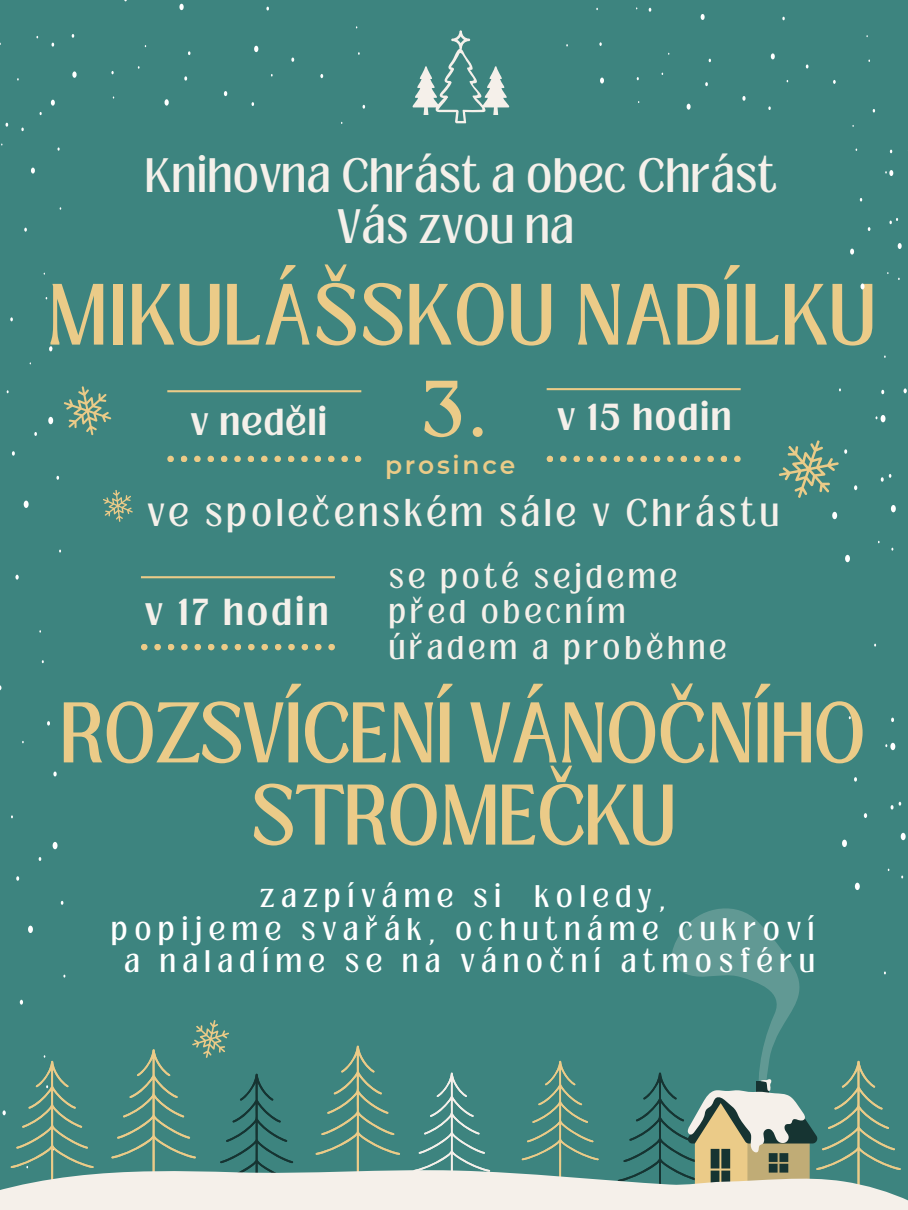
<style>
.page{position:relative;width:908px;height:1210px;background:#fff}
.page>*{position:absolute;margin:0;border:0;box-sizing:border-box;transform-origin:0 0}
.t1{font:66.53px "Loubag";letter-spacing:.03em;color:#ebcb88}
.t2{font:65.83px/82.2px "Loubag";color:#ebcb88;text-align:center}
.t3{font:60.41px "Loubag";color:#ebcb88}
.t4{font:37.06px "Loubag";letter-spacing:.03em;color:#f5f0ea}
.t5{font:29.68px "Loubag";letter-spacing:.155em;color:#f5f0ea}
.t6{font:700 28.8px "Loubag";letter-spacing:.09em;color:#f5f0ea}
.t7{font:25.16px "Loubag";letter-spacing:.19em;color:#f5f0ea}
.t8{font:600 24.92px "Montserrat";letter-spacing:.11em;color:#ebcb88}
.t9{font:23.94px "Loubag";letter-spacing:.305em;color:#fff}
</style>
<div class="page">
<div style="left:0;top:0;width:907px;height:1210px;background:#3d847f"></div>
<svg style="left:600px;top:78px;width:3px;height:6px"></svg>
<svg style="left:742px;top:96px;width:3px;height:5px"></svg>
<svg style="left:686px;top:104px;width:4px;height:6px"></svg>
<svg style="left:770px;top:53px;width:4px;height:6px"></svg>
<svg style="left:700px;top:14px;width:4px;height:6px"></svg>
<svg style="left:47px;top:721px;width:3px;height:4px"></svg>
<svg style="left:48px;top:417px;width:5px;height:7px"></svg>
<div style="left:24px;top:500px;width:5px;height:8px;background:#fff;border-radius:50%"></div>
<svg style="left:12px;top:451px;width:3px;height:5px"></svg>
<svg style="left:15px;top:575px;width:4px;height:4px"></svg>
<svg style="left:34px;top:432px;width:3px;height:4px"></svg>
<svg style="left:53px;top:842px;width:4px;height:7px"></svg>
<div style="left:28px;top:925px;width:5px;height:8px;background:#fff;border-radius:50%"></div>
<svg style="left:16px;top:876px;width:3px;height:4px"></svg>
<svg style="left:20px;top:999px;width:3px;height:5px"></svg>
<svg style="left:53px;top:771px;width:4px;height:5px"></svg>
<svg style="left:842px;top:839px;width:4px;height:8px"></svg>
<svg style="left:854px;top:882px;width:5px;height:8px"></svg>
<svg style="left:900px;top:833px;width:5px;height:7px"></svg>
<svg style="left:885px;top:743px;width:10px;height:7px"></svg>
<svg style="left:890px;top:801px;width:10px;height:8px"></svg>
<svg style="left:903px;top:388px;width:3px;height:5px"></svg>
<svg style="left:845px;top:555px;width:4px;height:7px"></svg>
<svg style="left:890px;top:505px;width:5px;height:7px"></svg>
<svg style="left:875px;top:415px;width:10px;height:7px"></svg>
<svg style="left:880px;top:474px;width:11px;height:8px"></svg>
<svg style="left:320px;top:74px;width:3px;height:4px"></svg>
<svg style="left:72px;top:71px;width:5px;height:7px"></svg>
<svg style="left:224px;top:91px;width:3px;height:5px"></svg>
<svg style="left:184px;top:76px;width:3px;height:5px"></svg>
<svg style="left:164px;top:99px;width:5px;height:7px"></svg>
<svg style="left:291px;top:58px;width:3px;height:4px"></svg>
<svg style="left:254px;top:46px;width:4px;height:6px"></svg>
<svg style="left:179px;top:4px;width:5px;height:6px"></svg>
<svg style="left:412px;top:30px;width:98px;height:93px"></svg>
<div style="left:613px;top:456px;width:7px;height:6px;background:#ebcb88;border-radius:50%"></div>
<div style="left:234px;top:456px;width:7px;height:6px;background:#ebcb88;border-radius:50%"></div>
<div style="left:680px;top:456px;width:7px;height:6px;background:#ebcb88;border-radius:50%"></div>
<div style="left:301px;top:456px;width:7px;height:6px;background:#ebcb88;border-radius:50%"></div>
<svg style="left:733px;top:456px;width:7px;height:6px"></svg>
<div style="left:354px;top:456px;width:7px;height:6px;background:#ebcb88;border-radius:50%"></div>
<div style="left:653px;top:456px;width:7px;height:6px;background:#ebcb88;border-radius:50%"></div>
<div style="left:274px;top:456px;width:7px;height:6px;background:#ebcb88;border-radius:50%"></div>
<svg style="left:707px;top:456px;width:6px;height:6px"></svg>
<svg style="left:328px;top:456px;width:6px;height:6px"></svg>
<div style="left:586px;top:456px;width:7px;height:6px;background:#ebcb88;border-radius:50%"></div>
<div style="left:207px;top:456px;width:7px;height:6px;background:#ebcb88;border-radius:50%"></div>
<div style="left:626px;top:456px;width:7px;height:6px;background:#ebcb88;border-radius:50%"></div>
<div style="left:247px;top:456px;width:7px;height:6px;background:#ebcb88;border-radius:50%"></div>
<svg style="left:600px;top:456px;width:6px;height:6px"></svg>
<svg style="left:221px;top:456px;width:6px;height:6px"></svg>
<svg style="left:667px;top:456px;width:6px;height:6px"></svg>
<svg style="left:288px;top:456px;width:6px;height:6px"></svg>
<div style="left:720px;top:456px;width:7px;height:6px;background:#ebcb88;border-radius:50%"></div>
<div style="left:341px;top:456px;width:7px;height:6px;background:#ebcb88;border-radius:50%"></div>
<svg style="left:640px;top:456px;width:6px;height:6px"></svg>
<svg style="left:261px;top:456px;width:6px;height:6px"></svg>
<div style="left:693px;top:456px;width:7px;height:6px;background:#ebcb88;border-radius:50%"></div>
<div style="left:314px;top:456px;width:7px;height:6px;background:#ebcb88;border-radius:50%"></div>
<svg style="left:560px;top:456px;width:6px;height:6px"></svg>
<svg style="left:181px;top:456px;width:6px;height:6px"></svg>
<div style="left:546px;top:456px;width:7px;height:6px;background:#ebcb88;border-radius:50%"></div>
<div style="left:167px;top:456px;width:7px;height:6px;background:#ebcb88;border-radius:50%"></div>
<div style="left:573px;top:456px;width:7px;height:6px;background:#ebcb88;border-radius:50%"></div>
<div style="left:194px;top:456px;width:7px;height:6px;background:#ebcb88;border-radius:50%"></div>
<hr style="left:167px;top:390px;width:194px;height:2px;background:#ebcb88">
<hr style="left:546px;top:388px;width:194px;height:2px;background:#ebcb88">
<svg style="left:672px;top:908px;width:214px;height:104px"></svg>
<svg style="left:64px;top:386px;width:47px;height:49px"></svg>
<svg style="left:779px;top:440px;width:78px;height:79px"></svg>
<svg style="left:103px;top:490px;width:30px;height:32px"></svg>
<svg style="left:0;top:1012px;width:907px;height:198px"></svg>
<svg style="left:850px;top:249px;width:3px;height:5px"></svg>
<svg style="left:860px;top:283px;width:4px;height:6px"></svg>
<svg style="left:897px;top:243px;width:4px;height:6px"></svg>
<svg style="left:885px;top:170px;width:8px;height:6px"></svg>
<svg style="left:889px;top:218px;width:8px;height:6px"></svg>
<svg style="left:10px;top:317px;width:3px;height:4px"></svg>
<svg style="left:49px;top:346px;width:3px;height:5px"></svg>
<svg style="left:51px;top:100px;width:4px;height:6px"></svg>
<svg style="left:31px;top:168px;width:4px;height:6px"></svg>
<svg style="left:24px;top:228px;width:3px;height:4px"></svg>
<svg style="left:208px;top:644px;width:6px;height:6px"></svg>
<svg style="left:275px;top:644px;width:6px;height:6px"></svg>
<div style="left:328px;top:644px;width:7px;height:6px;background:#ebcb88;border-radius:50%"></div>
<svg style="left:248px;top:644px;width:6px;height:6px"></svg>
<div style="left:301px;top:644px;width:7px;height:6px;background:#ebcb88;border-radius:50%"></div>
<div style="left:181px;top:644px;width:7px;height:6px;background:#ebcb88;border-radius:50%"></div>
<div style="left:221px;top:644px;width:7px;height:6px;background:#ebcb88;border-radius:50%"></div>
<div style="left:194px;top:644px;width:7px;height:6px;background:#ebcb88;border-radius:50%"></div>
<div style="left:261px;top:644px;width:7px;height:6px;background:#ebcb88;border-radius:50%"></div>
<svg style="left:315px;top:644px;width:6px;height:6px"></svg>
<div style="left:234px;top:644px;width:7px;height:6px;background:#ebcb88;border-radius:50%"></div>
<div style="left:288px;top:644px;width:7px;height:6px;background:#ebcb88;border-radius:50%"></div>
<div style="left:154px;top:644px;width:7px;height:6px;background:#ebcb88;border-radius:50%"></div>
<svg style="left:141px;top:644px;width:6px;height:6px"></svg>
<svg style="left:168px;top:644px;width:6px;height:6px"></svg>
<hr style="left:141px;top:576px;width:194px;height:2px;background:#ebcb88">
<p class="t4" style="left:145px;top:145px;width:632px">Knihovna Chrást a obec Chrást</p>
<p class="t4" style="left:338px;top:197px;width:237px">Vás zvou na</p>
<p class="t1" style="left:47px;top:261px;width:829px">MIKULÁŠSKOU NADÍLKU</p>
<p class="t3" style="left:421px;top:360px;width:65px">3.</p>
<p class="t8" style="left:385px;top:450px;width:131px">prosince</p>
<p class="t6" style="left:191px;top:398px;width:137px">v neděli</p>
<p class="t6" style="left:557px;top:394px;width:175px">v 15 hodin</p>
<p class="t5" style="left:147px;top:489px;width:632px">ve společenském sále v Chrástu</p>
<p class="t7" style="left:389px;top:557px;width:289px">se poté sejdeme</p>
<p class="t7" style="left:389px;top:592px;width:237px">před obecním</p>
<p class="t7" style="left:389px;top:627px;width:338px">úřadem a proběhne</p>
<p class="t6" style="left:145px;top:589px;width:184px">v 17 hodin</p>
<p class="t2" style="left:61px;top:693px;width:805px">ROZSVÍCENÍ VÁNOČNÍHO<br>STROMEČKU</p>
<p class="t9" style="left:260px;top:876px;width:242px">zazpíváme si</p>
<p class="t9" style="left:534px;top:876px;width:132px">koledy,</p>
<p class="t9" style="left:112px;top:909px;width:703px">popijeme svařák, ochutnáme cukroví</p>
<p class="t9" style="left:125px;top:942px;width:691px">a naladíme se na vánoční atmosféru</p>
</div>
